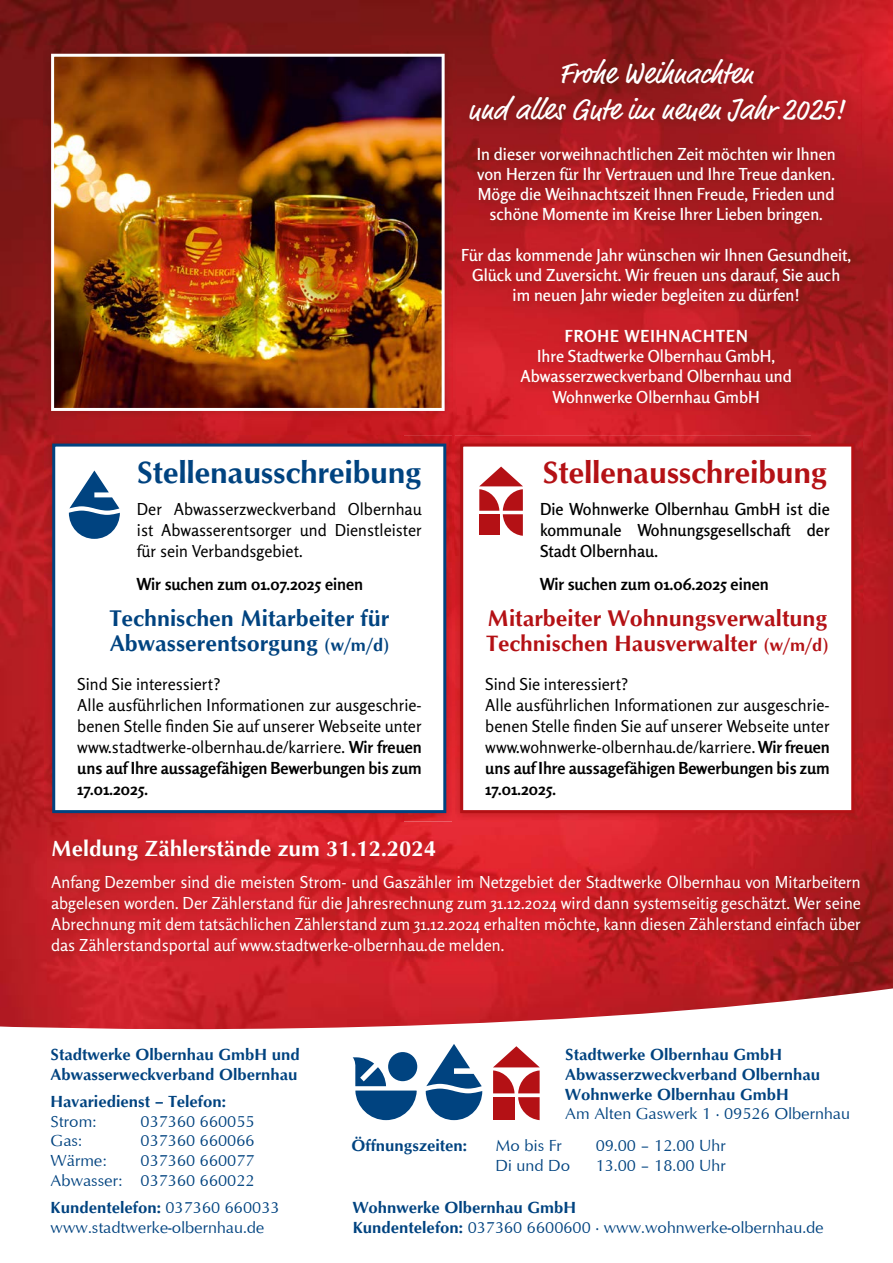
<style>
.page{position:relative;width:893px;height:1263px;background:#fff}
.page>*{position:absolute;margin:0;border:0;box-sizing:border-box;transform-origin:0 0}
.t1{font:700 31.5px "Optimum";letter-spacing:-.01em;color:#004380}
.t2{font:700 31.5px "Optimum";letter-spacing:-.01em;color:#b41115}
.t3{font:30px/36px "Market Pro";color:#fff;text-align:center}
.t4{font:700 23.25px/25.5px "Optimum";color:#004380}
.t5{font:700 23.25px "Optimum";color:#b41115}
.t6{font:700 22.8px "Optimum";color:#b41115}
.t7{font:700 22.5px "Optimum";color:#fff}
.t8{font:16.5px/21px "Rosario";color:#000}
.t9{font:600 16.5px/20.2px "Rosario";color:#fff;text-align:center}
.t10{font:16.5px/21px "Rosario";color:#fff;text-align:justify}
.t11{font:16.5px/19.8px "Optimum";color:#004380}
.t12{font:700 16.5px/19.8px "Optimum";color:#004380}
.t13{font:600 16.5px/21px "Rosario";color:#000;text-align:justify}
.t14{font:700 16.5px "Rosario";color:#000}
.t15{font:700 16.5px "Rosario";letter-spacing:.06em;color:#fff}
.s1{font-size:18px}
.s2{font-weight:700}
</style>
<div class="page">
<img style="left:0;top:0;width:893px;height:984px">
<svg style="left:0;top:984px;width:893px;height:137px"></svg>
<img style="left:458px;top:54px;width:403px;height:360px">
<img style="left:48px;top:835px;width:823px;height:131px">
<img style="left:43px;top:46px;width:410px;height:373px">
<img style="left:51px;top:54px;width:394px;height:357px">
<img style="left:45px;top:436px;width:407px;height:385px">
<svg style="left:52px;top:444px;width:394px;height:369px"></svg>
<svg style="left:69px;top:470px;width:51px;height:69px"></svg>
<img style="left:454px;top:436px;width:357px;height:337px">
<img style="left:811px;top:436px;width:51px;height:385px">
<img style="left:454px;top:773px;width:358px;height:48px">
<img style="left:452px;top:436px;width:2px;height:385px">
<svg style="left:460px;top:444px;width:394px;height:369px"></svg>
<svg style="left:479px;top:466px;width:44px;height:70px"></svg>
<svg style="left:426px;top:1044px;width:56px;height:76px"></svg>
<svg style="left:353px;top:1057px;width:64px;height:63px"></svg>
<div style="left:388px;top:1052px;width:29px;height:29px;background:#004380;border-radius:50%"></div>
<svg style="left:493px;top:1046px;width:47px;height:74px"></svg>
<h1 class="t1" style="left:137px;top:454px;width:286px">Stellenausschreibung</h1>
<p class="t8" style="left:137px;top:497px;width:286px;text-align:justify">Der Abwasserzweckverband Olbernhau ist Abwasserentsorger und Dienstleister für sein Verbandsgebiet.</p>
<p class="t14" style="left:137px;top:570px;width:228px">Wir suchen zum 01.07.2025 einen</p>
<h3 class="t4" style="left:110px;top:605px;width:281px">Technischen Mitarbeiter für<br>Abwasserentsorgung <span class="s1">(w/m/d)</span></h3>
<p class="t8" style="left:77px;top:672px;width:346px">Sind Sie interessiert?<br>Alle ausführlichen Informationen zur ausgeschrie&shy;benen Stelle finden Sie auf unserer Webseite unter www.stadtwerke-olbernhau.de/karriere. <span class="s2">Wir freuen uns auf Ihre aussagefähigen Bewerbungen bis zum 17.01.2025.</span></p>
<h2 class="t3" style="left:468px;top:57px;width:378px">Frohe Weihnachten<br>und alles Gute im neuen Jahr 2025!</h2>
<p class="t9" style="left:477px;top:142px;width:360px">In dieser vorweihnachtlichen Zeit möchten wir Ihnen von Herzen für Ihr Vertrauen und Ihre Treue danken.<br>Möge die Weihnachtszeit Ihnen Freude, Frieden und schöne Momente im Kreise Ihrer Lieben bringen.</p>
<p class="t9" style="left:461px;top:244px;width:392px">Für das kommende Jahr wünschen wir Ihnen Gesundheit,<br>Glück und Zuversicht. Wir freuen uns darauf, Sie auch<br>im neuen Jahr wieder begleiten zu dürfen!</p>
<p class="t15" style="left:565px;top:323px;width:185px">FROHE WEIHNACHTEN</p>
<p class="t9" style="left:520px;top:345px;width:273px">Ihre Stadtwerke Olbernhau GmbH,<br>Abwasserzweckverband Olbernhau und<br>Wohnwerke Olbernhau GmbH</p>
<h1 class="t2" style="left:543px;top:454px;width:286px">Stellenausschreibung</h1>
<p class="t13" style="left:540px;top:497px;width:291px">Die Wohnwerke Olbernhau GmbH ist die kommunale Wohnungsgesellschaft der Stadt Olbernhau.</p>
<p class="t14" style="left:540px;top:570px;width:230px">Wir suchen zum 01.06.2025 einen</p>
<h3 class="t5" style="left:488px;top:604px;width:341px">Mitarbeiter Wohnungsverwaltung</h3>
<h3 class="t6" style="left:486px;top:630px;width:343px">Technischen Hausverwalter <span class="s1">(w/m/d)</span></h3>
<p class="t8" style="left:485px;top:672px;width:346px">Sind Sie interessiert?<br>Alle ausführlichen Informationen zur ausgeschrie&shy;benen Stelle finden Sie auf unserer Webseite unter www.wohnwerke-olbernhau.de/karriere. <span class="s2">Wir freuen uns auf Ihre aussagefähigen Bewerbungen bis zum 17.01.2025.</span></p>
<h3 class="t7" style="left:51px;top:836px;width:387px">Meldung Zählerstände zum 31.12.2024</h3>
<p class="t10" style="left:51px;top:870px;width:811px">Anfang Dezember sind die meisten Strom- und Gaszähler im Netzgebiet der Stadtwerke Olbernhau von Mitarbeitern abgelesen worden. Der Zählerstand für die Jahresrechnung zum 31.12.2024 wird dann systemseitig geschätzt. Wer seine Abrechnung mit dem tatsächlichen Zählerstand zum 31.12.2024 erhalten möchte, kann diesen Zählerstand einfach über das Zählerstandsportal auf www.stadtwerke-olbernhau.de melden.</p>
<p class="t12" style="left:565px;top:1044px;width:256px">Stadtwerke Olbernhau GmbH<br>Abwasserzweckverband Olbernhau<br>Wohnwerke Olbernhau GmbH</p>
<p class="t11" style="left:565px;top:1103px;width:286px">Am Alten Gaswerk 1 · 09526 Olbernhau</p>
<p class="t12" style="left:51px;top:1044px;width:251px">Stadtwerke Olbernhau GmbH und<br>Abwasserweckverband Olbernhau</p>
<p class="t12" style="left:51px;top:1091px;width:177px">Havariedienst – Telefon:</p>
<p class="t11" style="left:51px;top:1110px;width:47px">Strom:</p>
<p class="t11" style="left:141px;top:1110px;width:116px">037360 660055</p>
<p class="t11" style="left:51px;top:1130px;width:33px">Gas:</p>
<p class="t11" style="left:141px;top:1130px;width:116px">037360 660066</p>
<p class="t11" style="left:51px;top:1150px;width:58px">Wärme:</p>
<p class="t12" style="left:352px;top:1135px;width:117px">Öffnungszeiten:</p>
<p class="t11" style="left:496px;top:1135px;width:68px">Mo bis Fr</p>
<p class="t11" style="left:596px;top:1135px;width:132px">09.00 – 12.00 Uhr</p>
<p class="t11" style="left:496px;top:1155px;width:76px">Di und Do</p>
<p class="t11" style="left:596px;top:1155px;width:132px">13.00 – 18.00 Uhr</p>
<p class="t11" style="left:51px;top:1150px;width:206px;text-align:right">037360 660077<br>Abwasser: 037360 660022</p>
<p class="t11" style="left:51px;top:1197px;width:231px"><span class="s2">Kundentelefon:</span> 037360 660033 www.stadtwerke-olbernhau.de</p>
<p class="t11" style="left:353px;top:1197px;width:473px"><span class="s2">Wohnwerke Olbernhau GmbH<br>Kundentelefon:</span> 037360 6600600 · www.wohnwerke-olbernhau.de</p>
</div>
